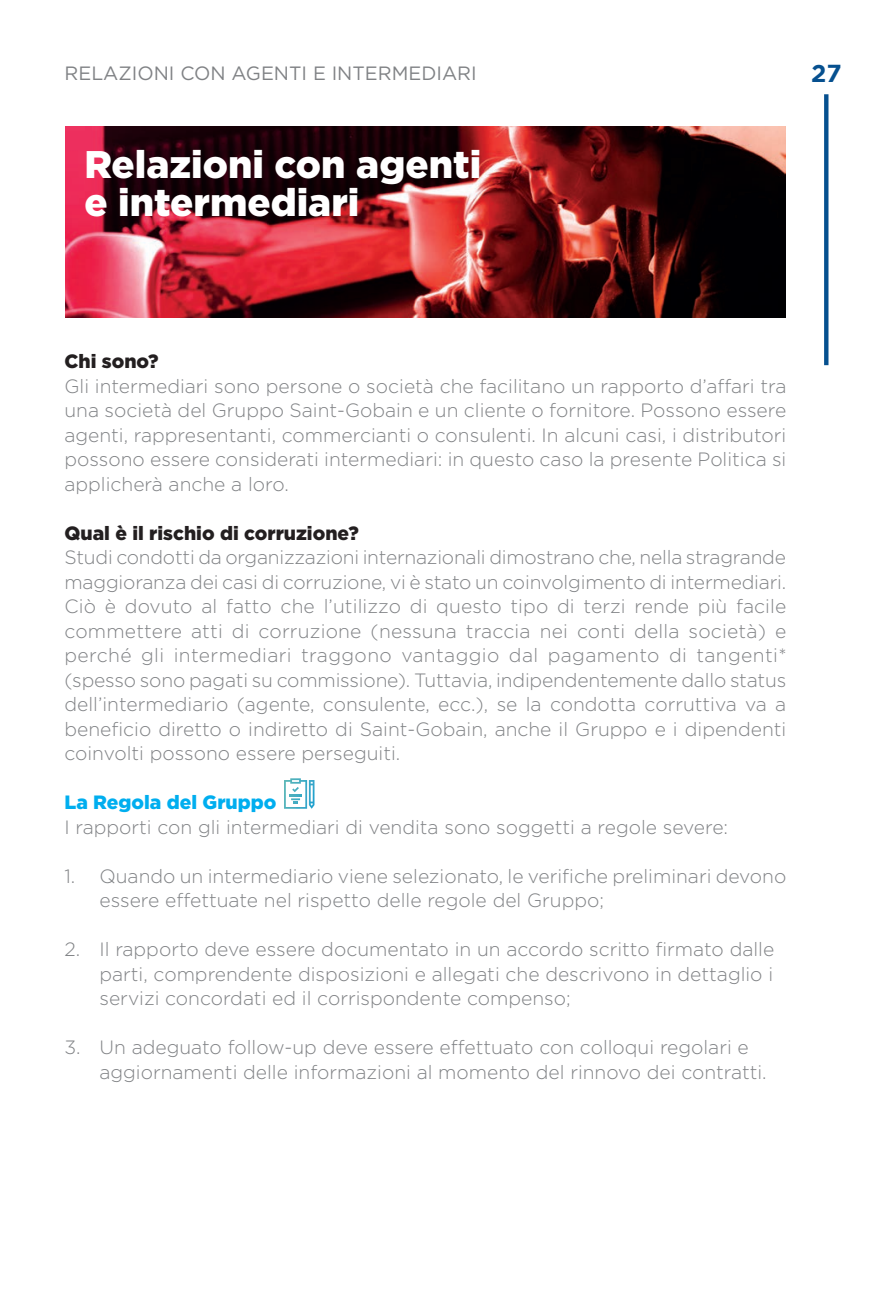
<style>
.page{position:relative;width:893px;height:1290px;background:#fff}
.page>*{position:absolute;margin:0;border:0;box-sizing:border-box;transform-origin:0 0}
.t1{font:900 38.5px "Gotham";color:#fff}
.t2{font:700 24.5px "Gotham";color:#06508f}
.t3{font:300 19.25px/24.5px "Gotham";color:#808285;text-align:justify}
.t4{font:900 19.25px "Gotham";color:#231f20}
.t5{font:19.25px "Gotham";color:#808285}
.t6{font:900 19.25px "Gotham";color:#00aeef}
</style>
<div class="page">
<svg style="left:824px;top:94px;width:4px;height:271px"></svg>
<img style="left:66px;top:127px;width:719px;height:191px">
<svg style="left:284px;top:778px;width:30px;height:31px"></svg>
<p class="t5" style="left:65px;top:61px;width:414px">RELAZIONI CON AGENTI E INTERMEDIARI</p>
<p class="t2" style="left:811px;top:60px;width:32px">27</p>
<p class="t1" style="left:84px;top:137px;width:398px">Relazioni con agenti</p>
<p class="t1" style="left:84px;top:176px;width:277px">e intermediari</p>
<p class="t4" style="left:64px;top:348px;width:96px">Chi sono?</p>
<p class="t3" style="left:64px;top:373px;width:723px">Gli intermediari sono persone o società che facilitano un rapporto d’affari tra una società del Gruppo Saint-Gobain e un cliente o fornitore. Possono essere agenti, rappresentanti, commercianti o consulenti. In alcuni casi, i distributori possono essere considerati intermediari: in questo caso la presente Politica si applicherà anche a loro.</p>
<p class="t4" style="left:64px;top:520px;width:296px">Qual è il rischio di corruzione?</p>
<p class="t3" style="left:64px;top:545px;width:724px">Studi condotti da organizzazioni internazionali dimostrano che, nella stragrande maggioranza dei casi di corruzione, vi è stato un coinvolgimento di intermediari.<br>Ciò è dovuto al fatto che l’utilizzo di questo tipo di terzi rende più facile commettere atti di corruzione (nessuna traccia nei conti della società) e perché gli intermediari traggono vantaggio dal pagamento di tangenti* (spesso sono pagati su commissione). Tuttavia, indipendentemente dallo status dell’intermediario (agente, consulente, ecc.), se la condotta corruttiva va a beneficio diretto o indiretto di Saint-Gobain, anche il Gruppo e i dipendenti coinvolti possono essere perseguiti.</p>
<p class="t6" style="left:64px;top:789px;width:213px">La Regola del Gruppo</p>
<p class="t3" style="left:64px;top:814px;width:665px">I rapporti con gli intermediari di vendita sono soggetti a regole severe:</p>
<p class="t3" style="left:64px;top:863px;width:723px">1. Quando un intermediario viene selezionato, le verifiche preliminari devono</p>
<p class="t3" style="left:99px;top:888px;width:506px">essere effettuate nel rispetto delle regole del Gruppo;</p>
<p class="t3" style="left:64px;top:937px;width:711px">2. Il rapporto deve essere documentato in un accordo scritto firmato dalle</p>
<p class="t3" style="left:99px;top:961px;width:675px">parti, comprendente disposizioni e allegati che descrivono in dettaglio i</p>
<p class="t3" style="left:99px;top:986px;width:473px">servizi concordati ed il corrispondente compenso;</p>
<p class="t3" style="left:64px;top:1035px;width:686px">3. Un adeguato follow-up deve essere effettuato con colloqui regolari e</p>
<p class="t3" style="left:99px;top:1059px;width:669px">aggiornamenti delle informazioni al momento del rinnovo dei contratti.</p>
</div>
